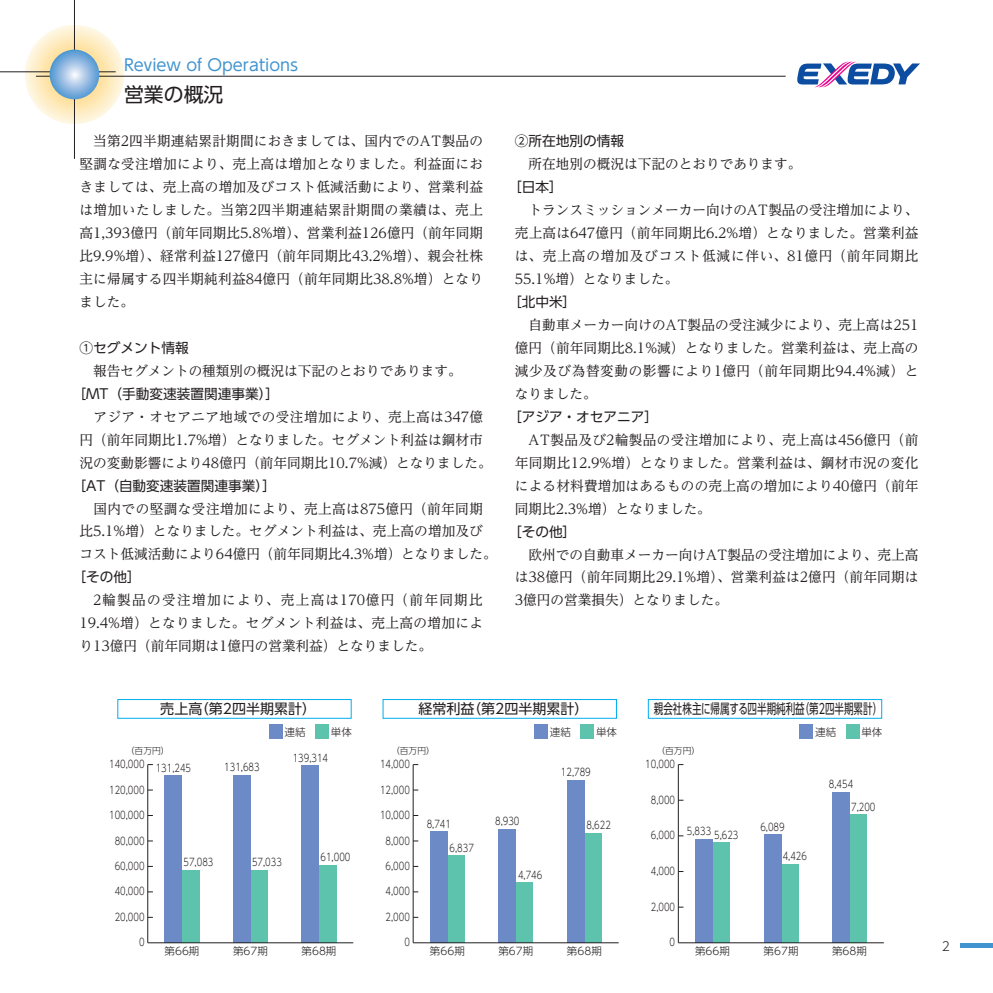
<style>
.page{position:relative;width:993px;height:993px;background:#fff}
.page>*{position:absolute;margin:0;border:0;box-sizing:border-box;transform-origin:0 0}
.t1{font:19.78px "UD Shin Go Pro";color:#231f20}
.t2{font:16.1px "UD Shin Go Pro";color:#4194d0}
.t3{font:14px "UD Shin Go Pro";color:#231f20}
.t4{font:14px "UD Shin Go Pro";color:#231f20;scale:.68 1}
.t5{font:13.65px/22.9px "UD Reimin Pro";letter-spacing:.01em;color:#231f20;text-align:justify}
.t6{font:13.65px "UD Shin Go Pro";color:#231f20}
.t7{font:300 12.42px "UD Shin Go Pro";color:#231f20}
.t8{font:300 10.5px "UD Shin Go Pro";color:#231f20;scale:.8 1}
.t9{font:300 10.5px "UD Shin Go Pro";color:#231f20}
.t10{font:300 8.75px "UD Shin Go Pro";color:#231f20}
</style>
<div class="page">
<svg style="left:25px;top:25px;width:99px;height:99px;background:#fbebc4"></svg>
<hr style="left:36px;top:76px;width:749px;height:1px;background:#231f20">
<hr style="left:74px;top:0;width:1px;height:159px;background:#231f20">
<hr style="left:0;top:71px;width:116px;height:1px;background:#231f20">
<svg style="left:50px;top:50px;width:49px;height:49px;background:#89b5df"></svg>
<svg style="left:797px;top:62px;width:122px;height:25px"></svg>
<div style="left:117px;top:699px;width:234px;height:19px;border:1px solid #00aeef"></div>
<div style="left:269px;top:724px;width:13px;height:14px;background:#6c8bc6"></div>
<div style="left:315px;top:724px;width:14px;height:14px;background:#5dc3ad"></div>
<div style="left:382px;top:699px;width:234px;height:19px;border:1px solid #00aeef"></div>
<div style="left:534px;top:724px;width:13px;height:14px;background:#6c8bc6"></div>
<div style="left:580px;top:724px;width:14px;height:14px;background:#5dc3ad"></div>
<div style="left:647px;top:699px;width:234px;height:19px;border:1px solid #00aeef"></div>
<div style="left:799px;top:724px;width:13px;height:14px;background:#6c8bc6"></div>
<div style="left:845px;top:724px;width:14px;height:14px;background:#5dc3ad"></div>
<hr style="left:413px;top:764px;width:1px;height:178px;background:#231f20">
<hr style="left:677px;top:764px;width:1px;height:178px;background:#231f20">
<div style="left:712px;top:842px;width:17px;height:100px;background:#5dc3ad"></div>
<div style="left:695px;top:838px;width:17px;height:104px;background:#6c8bc6"></div>
<div style="left:182px;top:869px;width:17px;height:73px;background:#5dc3ad"></div>
<div style="left:165px;top:775px;width:17px;height:167px;background:#6c8bc6"></div>
<hr style="left:147px;top:764px;width:1px;height:178px;background:#231f20">
<div style="left:447px;top:855px;width:17px;height:87px;background:#5dc3ad"></div>
<div style="left:430px;top:831px;width:17px;height:111px;background:#6c8bc6"></div>
<div style="left:780px;top:863px;width:18px;height:79px;background:#5dc3ad"></div>
<div style="left:763px;top:834px;width:17px;height:108px;background:#6c8bc6"></div>
<div style="left:250px;top:869px;width:17px;height:73px;background:#5dc3ad"></div>
<div style="left:233px;top:774px;width:17px;height:168px;background:#6c8bc6"></div>
<div style="left:515px;top:882px;width:18px;height:60px;background:#5dc3ad"></div>
<div style="left:498px;top:828px;width:17px;height:114px;background:#6c8bc6"></div>
<div style="left:849px;top:814px;width:17px;height:128px;background:#5dc3ad"></div>
<div style="left:832px;top:791px;width:17px;height:151px;background:#6c8bc6"></div>
<div style="left:319px;top:864px;width:17px;height:78px;background:#5dc3ad"></div>
<div style="left:302px;top:765px;width:17px;height:177px;background:#6c8bc6"></div>
<div style="left:584px;top:832px;width:17px;height:110px;background:#5dc3ad"></div>
<div style="left:567px;top:779px;width:17px;height:163px;background:#6c8bc6"></div>
<hr style="left:413px;top:942px;width:205px;height:1px;background:#231f20">
<hr style="left:678px;top:942px;width:205px;height:1px;background:#231f20">
<hr style="left:148px;top:942px;width:205px;height:1px;background:#231f20">
<hr style="left:960px;top:943px;width:32px;height:4px;background:#4194d0">
<p class="t2" style="left:124px;top:52px;width:175px">Review of Operations</p>
<h1 class="t1" style="left:124px;top:78px;width:101px">営業の概況</h1>
<p class="t5" style="left:79px;top:129px;width:405px">　当第2四半期連結累計期間におきましては、国内でのAT製品の堅調な受注増加により、売上高は増加となりました。利益面におきましては、売上高の増加及びコスト低減活動により、営業利益は増加いたしました。当第2四半期連結累計期間の業績は、売上高1,393億円（前年同期比5.8%増）、営業利益126億円（前年同期比9.9%増）、経常利益127億円（前年同期比43.2%増）、親会社株主に帰属する四半期純利益84億円（前年同期比38.8%増）となりました。</p>
<p class="t6" style="left:79px;top:336px;width:111px">①セグメント情報</p>
<p class="t5" style="left:79px;top:358px;width:383px">　報告セグメントの種類別の概況は下記のとおりであります。</p>
<p class="t6" style="left:73px;top:382px;width:208px">［MT（手動変速装置関連事業）］</p>
<p class="t5" style="left:79px;top:404px;width:413px;text-align:left">　アジア・オセアニア地域での受注増加により、売上高は347億円（前年同期比1.7%増）となりました。セグメント利益は鋼材市況の変動影響により48億円（前年同期比10.7%減）となりました。</p>
<p class="t6" style="left:73px;top:474px;width:205px">［AT（自動変速装置関連事業）］</p>
<p class="t5" style="left:79px;top:496px;width:418px;text-align:left">　国内での堅調な受注増加により、売上高は875億円（前年同期比5.1%増）となりました。セグメント利益は、売上高の増加及びコスト低減活動により64億円（前年同期比4.3%増）となりました。</p>
<p class="t6" style="left:73px;top:566px;width:70px">［その他］</p>
<p class="t5" style="left:79px;top:588px;width:405px">　2輪製品の受注増加により、売上高は170億円（前年同期比19.4%増）となりました。セグメント利益は、売上高の増加により13億円（前年同期は1億円の営業利益）となりました。</p>
<p class="t6" style="left:514px;top:130px;width:111px">②所在地別の情報</p>
<p class="t5" style="left:514px;top:152px;width:288px">　所在地別の概況は下記のとおりであります。</p>
<p class="t6" style="left:508px;top:176px;width:56px">［日本］</p>
<p class="t5" style="left:514px;top:198px;width:405px">　トランスミッションメーカー向けのAT製品の受注増加により、売上高は647億円（前年同期比6.2%増）となりました。営業利益は、売上高の増加及びコスト低減に伴い、81億円（前年同期比55.1%増）となりました。</p>
<p class="t6" style="left:508px;top:290px;width:70px">［北中米］</p>
<p class="t5" style="left:514px;top:313px;width:405px">　自動車メーカー向けのAT製品の受注減少により、売上高は251億円（前年同期比8.1%減）となりました。営業利益は、売上高の減少及び為替変動の影響により1億円（前年同期比94.4%減）となりました。</p>
<p class="t6" style="left:508px;top:405px;width:152px">［アジア・オセアニア］</p>
<p class="t5" style="left:514px;top:427px;width:405px">　AT製品及び2輪製品の受注増加により、売上高は456億円（前年同期比12.9%増）となりました。営業利益は、鋼材市況の変化による材料費増加はあるものの売上高の増加により40億円（前年同期比2.3%増）となりました。</p>
<p class="t6" style="left:508px;top:520px;width:70px">［その他］</p>
<p class="t5" style="left:514px;top:542px;width:405px">　欧州での自動車メーカー向けAT製品の受注増加により、売上高は38億円（前年同期比29.1%増）、営業利益は2億円（前年同期は3億円の営業損失）となりました。</p>
<p class="t3" style="left:160px;top:697px;width:157px">売上高（第2四半期累計）</p>
<p class="t10" style="left:126px;top:742px;width:45px">（百万円）</p>
<p class="t9" style="left:284px;top:723px;width:22px">連結</p>
<p class="t9" style="left:331px;top:723px;width:22px">単体</p>
<p class="t8" style="left:292px;top:749px;width:46px">139,314</p>
<p class="t8" style="left:109px;top:755px;width:46px">140,000</p>
<p class="t8" style="left:224px;top:758px;width:46px">131,683</p>
<p class="t8" style="left:156px;top:759px;width:46px">131,245</p>
<p class="t3" style="left:418px;top:697px;width:171px">経常利益（第2四半期累計）</p>
<p class="t10" style="left:391px;top:742px;width:45px">（百万円）</p>
<p class="t9" style="left:549px;top:723px;width:22px">連結</p>
<p class="t9" style="left:596px;top:723px;width:22px">単体</p>
<p class="t8" style="left:380px;top:755px;width:39px">14,000</p>
<p class="t8" style="left:560px;top:763px;width:39px">12,789</p>
<p class="t8" style="left:109px;top:780px;width:46px">120,000</p>
<p class="t8" style="left:380px;top:780px;width:39px">12,000</p>
<p class="t8" style="left:109px;top:806px;width:46px">100,000</p>
<p class="t8" style="left:380px;top:806px;width:39px">10,000</p>
<p class="t8" style="left:426px;top:815px;width:32px">8,741</p>
<p class="t8" style="left:495px;top:812px;width:32px">8,930</p>
<p class="t8" style="left:586px;top:816px;width:32px">8,622</p>
<p class="t8" style="left:115px;top:831px;width:39px">80,000</p>
<p class="t8" style="left:115px;top:857px;width:39px">60,000</p>
<p class="t8" style="left:183px;top:853px;width:39px">57,083</p>
<p class="t8" style="left:252px;top:853px;width:39px">57,033</p>
<p class="t8" style="left:320px;top:848px;width:39px">61,000</p>
<p class="t8" style="left:385px;top:831px;width:32px">8,000</p>
<p class="t8" style="left:385px;top:857px;width:32px">6,000</p>
<p class="t8" style="left:449px;top:839px;width:32px">6,837</p>
<p class="t8" style="left:518px;top:865px;width:32px">4,746</p>
<p class="t8" style="left:115px;top:882px;width:39px">40,000</p>
<p class="t8" style="left:385px;top:882px;width:32px">4,000</p>
<p class="t8" style="left:115px;top:908px;width:39px">20,000</p>
<p class="t8" style="left:385px;top:908px;width:32px">2,000</p>
<p class="t8" style="left:139px;top:933px;width:8px">0</p>
<p class="t8" style="left:404px;top:933px;width:8px">0</p>
<p class="t9" style="left:164px;top:942px;width:36px">第66期</p>
<p class="t9" style="left:430px;top:942px;width:36px">第66期</p>
<p class="t9" style="left:233px;top:942px;width:36px">第67期</p>
<p class="t9" style="left:498px;top:942px;width:36px">第67期</p>
<p class="t9" style="left:301px;top:942px;width:36px">第68期</p>
<p class="t9" style="left:566px;top:942px;width:36px">第68期</p>
<p class="t4" style="left:653px;top:697px;width:337px">親会社株主に帰属する四半期純利益（第2四半期累計）</p>
<p class="t10" style="left:656px;top:742px;width:45px">（百万円）</p>
<p class="t9" style="left:814px;top:723px;width:22px">連結</p>
<p class="t9" style="left:861px;top:723px;width:22px">単体</p>
<p class="t8" style="left:645px;top:755px;width:39px">10,000</p>
<p class="t8" style="left:650px;top:791px;width:32px">8,000</p>
<p class="t8" style="left:650px;top:826px;width:32px">6,000</p>
<p class="t8" style="left:650px;top:862px;width:32px">4,000</p>
<p class="t8" style="left:650px;top:897px;width:32px">2,000</p>
<p class="t8" style="left:669px;top:933px;width:8px">0</p>
<p class="t8" style="left:686px;top:822px;width:32px">5,833</p>
<p class="t8" style="left:714px;top:826px;width:32px">5,623</p>
<p class="t9" style="left:695px;top:942px;width:36px">第66期</p>
<p class="t8" style="left:760px;top:817px;width:32px">6,089</p>
<p class="t8" style="left:782px;top:847px;width:32px">4,426</p>
<p class="t8" style="left:828px;top:775px;width:32px">8,454</p>
<p class="t8" style="left:850px;top:798px;width:32px">7,200</p>
<p class="t9" style="left:763px;top:942px;width:36px">第67期</p>
<p class="t9" style="left:831px;top:942px;width:36px">第68期</p>
<p class="t7" style="left:941px;top:935px;width:10px">2</p>
</div>
